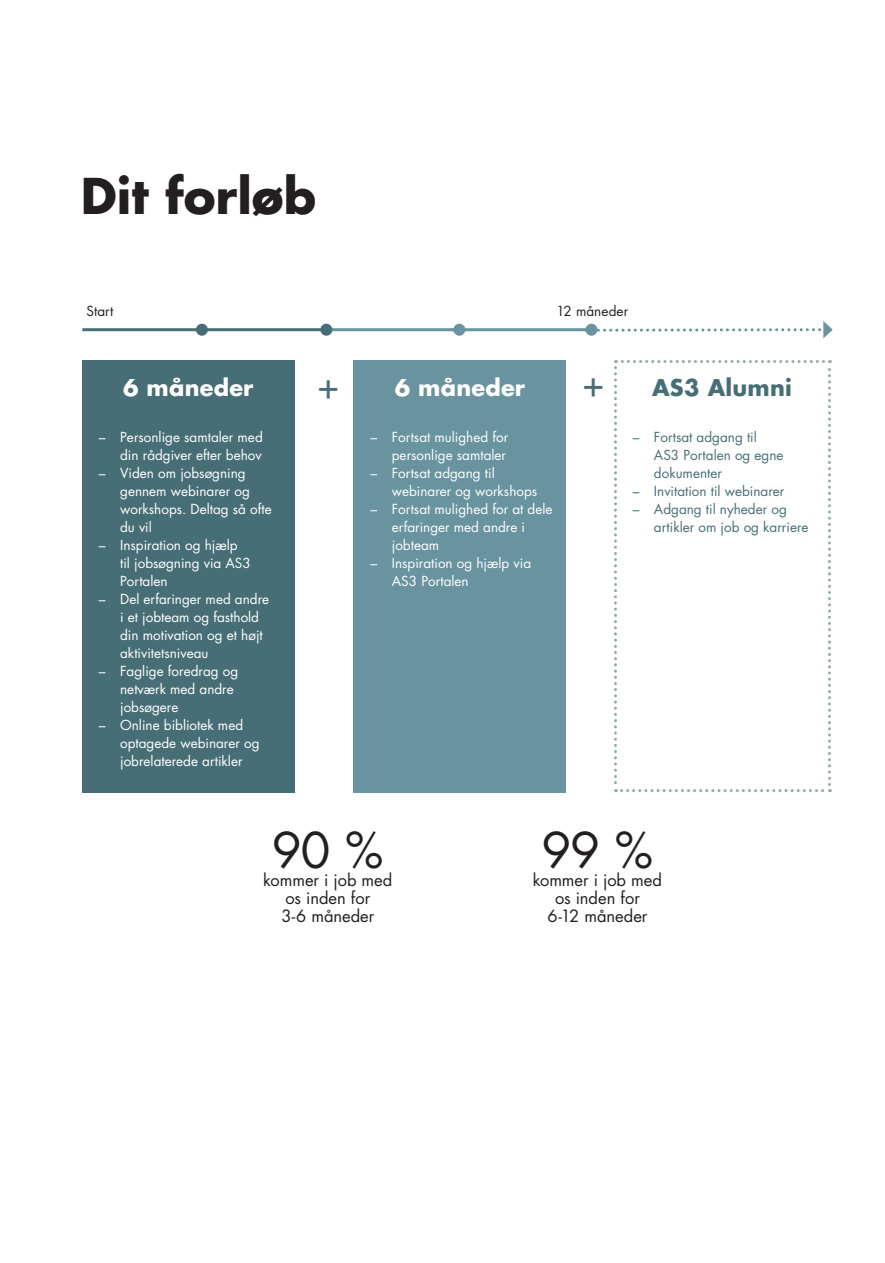
<style>
.page{position:relative;width:885px;height:1263px;background:#fff}
.page>*{position:absolute;margin:0;border:0;box-sizing:border-box;transform-origin:0 0}
.t1{font:700 48px "Futura Std";color:#231f20}
.Brødttekst{font:48px "Futura Std";color:#231f20}
.Brødttekst-2{font:37.5px "Futura Std";color:#476e76}
.t2{font:700 22.5px "Futura Std";letter-spacing:.01em;color:#fff}
.t3{font:700 22.5px "Futura Std";letter-spacing:.01em;color:#476e76}
.Brødttekst-3{font:16.5px/18px "Futura Std";color:#231f20;text-align:center}
.Brødttekst-4{font:13.5px/18px "Futura Std";color:#fff}
.Corporate_copy_Black{font:13.5px/18px "Futura Std";color:#476e76}
.Corporate_copy_Black-2{font:13.5px/18px "Futura Std";color:#fff;text-align:right}
.Brødttekst-5{font:13.5px "Futura Std";letter-spacing:.005em;color:#231f20}
.COPY_NEG{font:13.5px "Futura Std";color:#fff}
</style>
<div class="page">
<svg style="left:588px;top:321px;width:244px;height:17px"></svg>
<hr style="left:330px;top:328px;width:129px;height:3px;background:#68939f">
<div style="left:453px;top:324px;width:12px;height:12px;background:#68939f;border-radius:50%"></div>
<hr style="left:451px;top:328px;width:140px;height:3px;background:#68939f">
<div style="left:585px;top:324px;width:12px;height:12px;background:#68939f;border-radius:50%"></div>
<hr style="left:82px;top:328px;width:120px;height:3px;background:#476e76">
<div style="left:196px;top:324px;width:12px;height:12px;background:#476e76;border-radius:50%"></div>
<hr style="left:197px;top:328px;width:129px;height:3px;background:#476e76">
<div style="left:320px;top:324px;width:12px;height:12px;background:#476e76;border-radius:50%"></div>
<svg style="left:614px;top:360px;width:216px;height:432px"></svg>
<div style="left:82px;top:414px;width:212px;height:378px;background:#476e76"></div>
<div style="left:353px;top:414px;width:213px;height:378px;background:#68939f"></div>
<div style="left:82px;top:360px;width:212px;height:54px;background:#476e76"></div>
<div style="left:353px;top:360px;width:213px;height:54px;background:#68939f"></div>
<p class="t1" style="left:81px;top:164px;width:237px">Dit forløb</p>
<p class="Brødttekst-5" style="left:86px;top:303px;width:28px">Start</p>
<p class="Brødttekst-5" style="left:556px;top:303px;width:73px">12 måneder</p>
<h3 class="t2" style="left:123px;top:373px;width:132px">6 måneder</h3>
<h3 class="t2" style="left:394px;top:373px;width:132px">6 måneder</h3>
<h3 class="t3" style="left:652px;top:373px;width:141px">AS3 Alumni</h3>
<p class="Brødttekst-2" style="left:317px;top:361px;width:25px">+</p>
<p class="Brødttekst-2" style="left:581px;top:359px;width:25px">+</p>
<p class="Brødttekst-4" style="left:99px;top:428px;width:165px">– Personlige samtaler med</p>
<p class="Brødttekst-4" style="left:120px;top:446px;width:143px">din rådgiver efter behov</p>
<p class="Brødttekst-4" style="left:120px;top:464px;width:153px;text-indent:-21px">– Viden om jobsøgning gennem webinarer og workshops. Deltag så ofte</p>
<p class="COPY_NEG" style="left:120px;top:519px;width:33px">du vil</p>
<p class="Brødttekst-4" style="left:120px;top:536px;width:132px;text-indent:-21px">– Inspiration og hjælp til jobsøgning via AS3</p>
<p class="Brødttekst-4" style="left:120px;top:572px;width:49px">Portalen</p>
<p class="Brødttekst-4" style="left:99px;top:590px;width:172px">– Del erfaringer med andre</p>
<p class="Brødttekst-4" style="left:120px;top:608px;width:144px">i et jobteam og fasthold din motivation og et højt aktivitetsniveau</p>
<p class="Brødttekst-4" style="left:120px;top:662px;width:119px;text-indent:-21px">– Faglige foredrag og netværk med andre jobsøgere</p>
<p class="Brødttekst-4" style="left:120px;top:716px;width:141px;text-indent:-21px">– Online bibliotek med optagede webinarer og</p>
<p class="Brødttekst-4" style="left:120px;top:752px;width:124px">jobrelaterede artikler</p>
<p class="Corporate_copy_Black-2" style="left:370px;top:428px;width:139px">– Fortsat mulighed for personlige samtaler</p>
<p class="Brødttekst-4" style="left:370px;top:464px;width:8px">–</p>
<p class="Brødttekst-4" style="left:392px;top:464px;width:147px">Fortsat adgang til webinarer og workshops</p>
<p class="Brødttekst-4" style="left:370px;top:500px;width:8px">–</p>
<p class="Brødttekst-4" style="left:392px;top:500px;width:162px">Fortsat mulighed for at dele erfaringer med andre i jobteam</p>
<p class="Brødttekst-4" style="left:392px;top:554px;width:141px;text-indent:-21px">– Inspiration og hjælp via<br>AS3 Portalen</p>
<p class="Corporate_copy_Black" style="left:632px;top:428px;width:126px">– Fortsat adgang til</p>
<p class="Corporate_copy_Black" style="left:654px;top:446px;width:131px">AS3 Portalen og egne dokumenter</p>
<p class="Corporate_copy_Black" style="left:632px;top:482px;width:153px">– Invitation til webinarer –</p>
<p class="Corporate_copy_Black" style="left:654px;top:500px;width:156px">Adgang til nyheder og artikler om job og karriere</p>
<p class="Brødttekst" style="left:272px;top:819px;width:113px">90 %</p>
<p class="Brødttekst-3" style="left:263px;top:871px;width:131px">kommer i job med os inden for</p>
<p class="Brødttekst-3" style="left:281px;top:907px;width:94px">3-6 måneder</p>
<p class="Brødttekst" style="left:541px;top:819px;width:113px">99 %</p>
<p class="Brødttekst-3" style="left:533px;top:871px;width:131px">kommer i job med</p>
<p class="Brødttekst-3" style="left:547px;top:889px;width:101px">os inden for<br>6-12 måneder</p>
</div>
